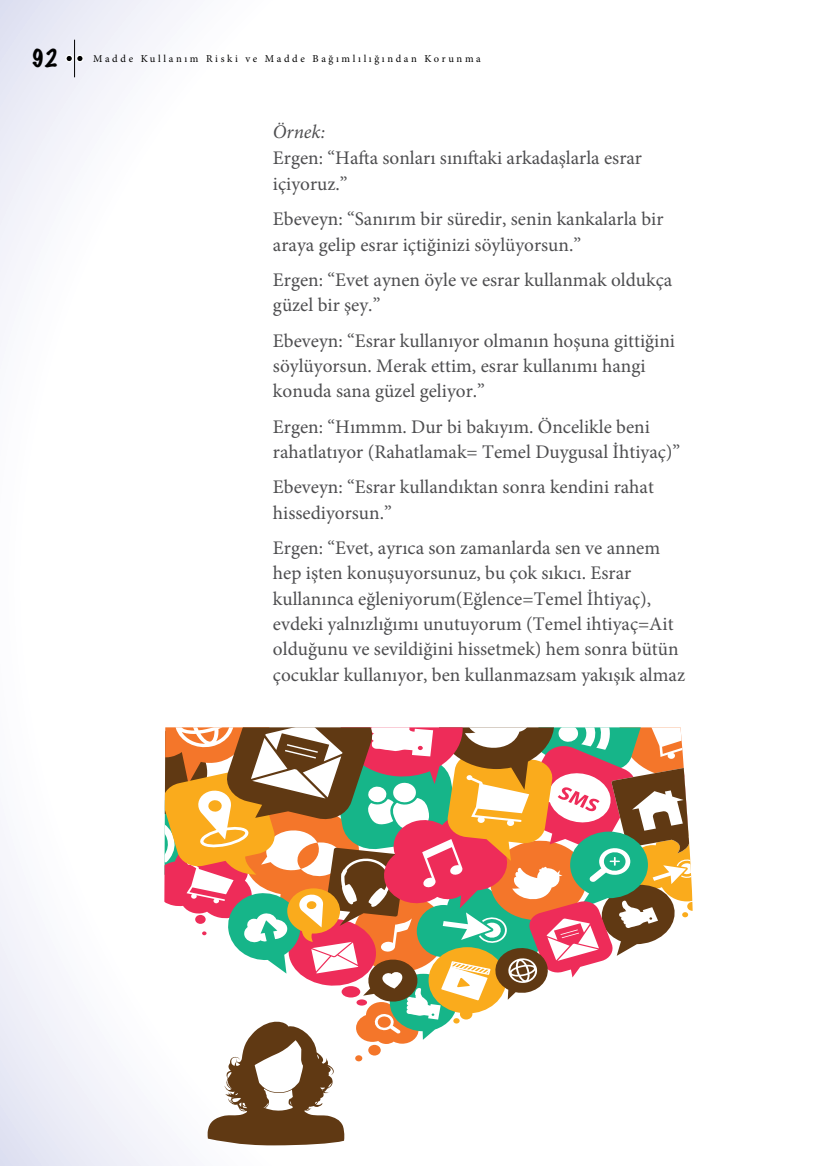
<style>
.page{position:relative;width:819px;height:1166px;background:#fff}
.page>*{position:absolute;margin:0;border:0;box-sizing:border-box;transform-origin:0 0}
.t1{font:100 22.75px "Marker Felt";color:#000}
.t2{font:19.25px/25.4px "Minion Pro";color:#4d4d4f}
.t3{font:10.5px "Minion Pro";letter-spacing:.25em;color:#000}
.s1{font-style:italic}
</style>
<div class="page">
<hr style="left:74px;top:40px;width:1px;height:37px;background:#000">
<div style="left:66px;top:55px;width:6px;height:7px;background:#000;border-radius:50%"></div>
<div style="left:65px;top:55px;width:8px;height:7px;border:1px solid #fff;border-radius:50%"></div>
<div style="left:77px;top:55px;width:6px;height:7px;background:#000;border-radius:50%"></div>
<div style="left:76px;top:55px;width:8px;height:7px;border:1px solid #fff;border-radius:50%"></div>
<svg style="left:164px;top:727px;width:529px;height:419px"></svg>
<p class="t1" style="left:32px;top:40px;width:27px">92</p>
<p class="t3" style="left:93px;top:51px;width:389px">Madde Kullanım Riski ve Madde Bağımlılığından Korunma</p>
<p class="t2" style="left:273px;top:119px;width:370px;line-height:25.9px"><span class="s1">Örnek:<br></span>Ergen: “Hafta sonları sınıftaki arkadaşlarla esrar içiyoruz.”</p>
<p class="t2" style="left:273px;top:206px;width:392px">Ebeveyn: “Sanırım bir süredir, senin kankalarla bir araya gelip esrar içtiğinizi söylüyorsun.”</p>
<p class="t2" style="left:273px;top:267px;width:401px">Ergen: “Evet aynen öyle ve esrar kullanmak oldukça güzel bir şey.”</p>
<p class="t2" style="left:273px;top:328px;width:403px">Ebeveyn: “Esrar kullanıyor olmanın hoşuna gittiğini söylüyorsun. Merak ettim, esrar kullanımı hangi konuda sana güzel geliyor.”</p>
<p class="t2" style="left:273px;top:414px;width:409px">Ergen: “Hımmm. Dur bi bakıyım. Öncelikle beni rahatlatıyor (Rahatlamak= Temel Duygusal İhtiyaç)”</p>
<p class="t2" style="left:273px;top:474px;width:382px">Ebeveyn: “Esrar kullandıktan sonra kendini rahat hissediyorsun.”</p>
<p class="t2" style="left:273px;top:535px;width:413px">Ergen: “Evet, ayrıca son zamanlarda sen ve annem hep işten konuşuyorsunuz, bu çok sıkıcı. Esrar kullanınca eğleniyorum(Eğlence=Temel İhtiyaç), evdeki yalnızlığımı unutuyorum (Temel ihtiyaç=Ait olduğunu ve sevildiğini hissetmek) hem sonra bütün çocuklar kullanıyor, ben kullanmazsam yakışık almaz</p>
</div>
